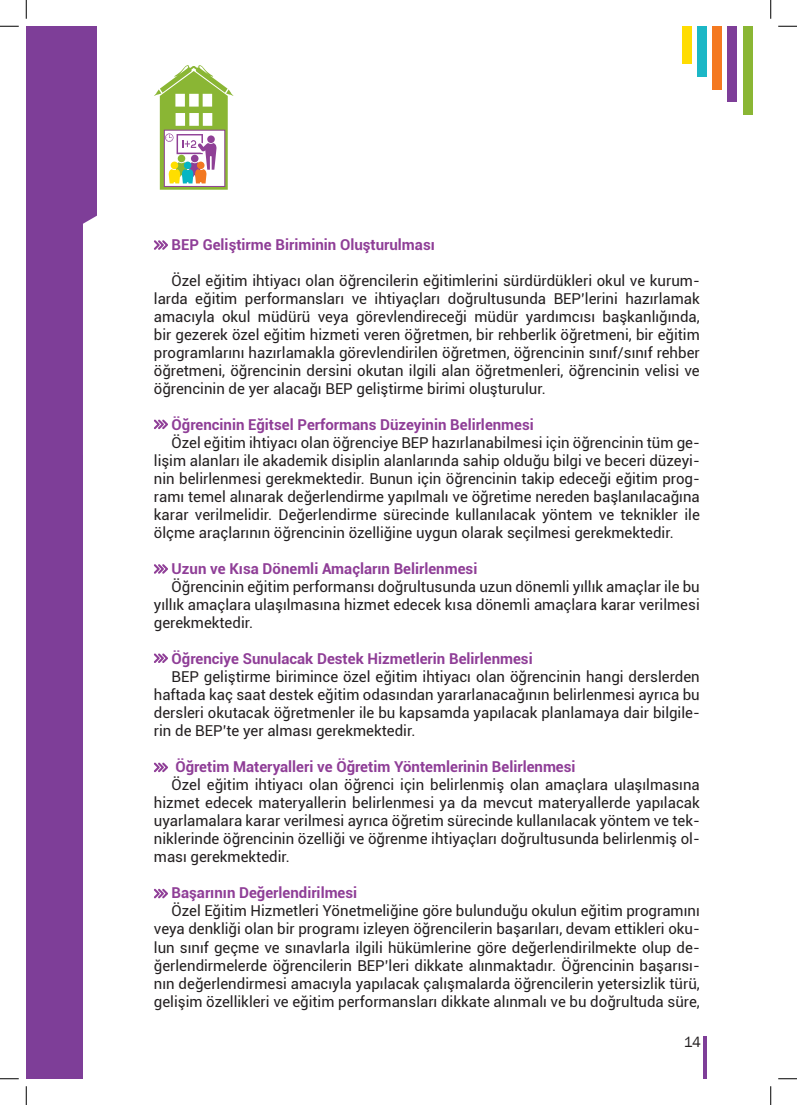
<style>
.page{position:relative;width:797px;height:1105px;background:#fff}
.page>*{position:absolute;margin:0;border:0;box-sizing:border-box;transform-origin:0 0}
.t1{font:15px/18px "Roboto";color:#231f20;text-align:justify}
.t2{font:700 15px "Roboto";color:#8f3e97}
.t3{font:15px "Franklin Gothic";color:#231f20}
</style>
<div class="page">
<svg style="left:154px;top:240px;width:14px;height:10px"></svg>
<svg style="left:154px;top:419px;width:14px;height:10px"></svg>
<svg style="left:154px;top:564px;width:14px;height:10px"></svg>
<svg style="left:154px;top:653px;width:14px;height:10px"></svg>
<svg style="left:154px;top:762px;width:14px;height:10px"></svg>
<svg style="left:154px;top:889px;width:14px;height:9px"></svg>
<div style="left:26px;top:26px;width:71px;height:1053px;background:#7e3e98"></div>
<div style="left:743px;top:26px;width:9px;height:89px;background:#8ab634"></div>
<div style="left:727px;top:26px;width:10px;height:76px;background:#7e3e98"></div>
<div style="left:712px;top:26px;width:10px;height:64px;background:#f47921"></div>
<div style="left:697px;top:26px;width:9px;height:51px;background:#1cb7c6"></div>
<div style="left:682px;top:26px;width:9px;height:38px;background:#ffdc01"></div>
<div style="left:83px;top:215px;width:14px;height:218px;background:#fff"></div>
<div style="left:83px;top:433px;width:23px;height:646px;background:#fff"></div>
<svg style="left:154px;top:65px;width:79px;height:125px"></svg>
<div style="left:171px;top:162px;width:7px;height:7px;background:#ffde00;border-radius:50%"></div>
<hr style="left:703px;top:1036px;width:4px;height:43px;background:#7e3e98">
<svg style="left:0;top:25px;width:19px;height:2px"></svg>
<svg style="left:778px;top:25px;width:19px;height:2px"></svg>
<svg style="left:0;top:1078px;width:19px;height:1px"></svg>
<svg style="left:778px;top:1078px;width:19px;height:1px"></svg>
<svg style="left:25px;top:0;width:2px;height:19px"></svg>
<svg style="left:25px;top:1086px;width:2px;height:19px"></svg>
<svg style="left:770px;top:0;width:1px;height:19px"></svg>
<svg style="left:770px;top:1086px;width:1px;height:19px"></svg>
<p class="t2" style="left:172px;top:234px;width:265px">BEP Geliştirme Biriminin Oluşturulması</p>
<p class="t1" style="left:154px;top:271px;width:547px;text-indent:18px">Özel eğitim ihtiyacı olan öğrencilerin eğitimlerini sürdürdükleri okul ve kurum&shy;larda eğitim performansları ve ihtiyaçları doğrultusunda BEP’lerini hazırlamak amacıyla okul müdürü veya görevlendireceği müdür yardımcısı başkanlığında, bir gezerek özel eğitim hizmeti veren öğretmen, bir rehberlik öğretmeni, bir eğitim programlarını hazırlamakla görevlendirilen öğretmen, öğrencinin sınıf/sınıf rehber öğretmeni, öğrencinin dersini okutan ilgili alan öğretmenleri, öğrencinin velisi ve öğrencinin de yer alacağı BEP geliştirme birimi oluşturulur.</p>
<p class="t2" style="left:172px;top:414px;width:364px">Öğrencinin Eğitsel Performans Düzeyinin Belirlenmesi</p>
<p class="t1" style="left:154px;top:433px;width:547px;text-indent:18px">Özel eğitim ihtiyacı olan öğrenciye BEP hazırlanabilmesi için öğrencinin tüm ge&shy;lişim alanları ile akademik disiplin alanlarında sahip olduğu bilgi ve beceri düzeyi&shy;nin belirlenmesi gerekmektedir. Bunun için öğrencinin takip edeceği eğitim prog&shy;ramı temel alınarak değerlendirme yapılmalı ve öğretime nereden başlanılacağına karar verilmelidir. Değerlendirme sürecinde kullanılacak yöntem ve teknikler ile ölçme araçlarının öğrencinin özelliğine uygun olarak seçilmesi gerekmektedir.</p>
<p class="t2" style="left:172px;top:558px;width:307px">Uzun ve Kısa Dönemli Amaçların Belirlenmesi</p>
<p class="t1" style="left:154px;top:577px;width:547px;text-indent:18px">Öğrencinin eğitim performansı doğrultusunda uzun dönemli yıllık amaçlar ile bu yıllık amaçlara ulaşılmasına hizmet edecek kısa dönemli amaçlara karar verilmesi gerekmektedir.</p>
<p class="t2" style="left:172px;top:648px;width:362px">Öğrenciye Sunulacak Destek Hizmetlerin Belirlenmesi</p>
<p class="t1" style="left:154px;top:667px;width:547px;text-indent:18px">BEP geliştirme birimince özel eğitim ihtiyacı olan öğrencinin hangi derslerden haftada kaç saat destek eğitim odasından yararlanacağının belirlenmesi ayrıca bu dersleri okutacak öğretmenler ile bu kapsamda yapılacak planlamaya dair bilgile&shy;rin de BEP’te yer alması gerekmektedir.</p>
<p class="t2" style="left:175px;top:756px;width:402px">Öğretim Materyalleri ve Öğretim Yöntemlerinin Belirlenmesi</p>
<p class="t1" style="left:154px;top:775px;width:547px;text-indent:18px">Özel eğitim ihtiyacı olan öğrenci için belirlenmiş olan amaçlara ulaşılmasına hizmet edecek materyallerin belirlenmesi ya da mevcut materyallerde yapılacak uyarlamalara karar verilmesi ayrıca öğretim sürecinde kullanılacak yöntem ve tek&shy;niklerinde öğrencinin özelliği ve öğrenme ihtiyaçları doğrultusunda belirlenmiş ol&shy;ması gerekmektedir.</p>
<p class="t2" style="left:172px;top:882px;width:187px">Başarının Değerlendirilmesi</p>
<p class="t1" style="left:154px;top:901px;width:547px;text-indent:18px">Özel Eğitim Hizmetleri Yönetmeliğine göre bulunduğu okulun eğitim programını veya denkliği olan bir programı izleyen öğrencilerin başarıları, devam ettikleri oku&shy;lun sınıf geçme ve sınavlarla ilgili hükümlerine göre değerlendirilmekte olup de&shy;ğerlendirmelerde öğrencilerin BEP’leri dikkate alınmaktadır. Öğrencinin başarısı&shy;nın değerlendirmesi amacıyla yapılacak çalışmalarda öğrencilerin yetersizlik türü, gelişim özellikleri ve eğitim performansları dikkate alınmalı ve bu doğrultuda süre,</p>
<p class="t3" style="left:684px;top:1033px;width:19px">14</p>
</div>
